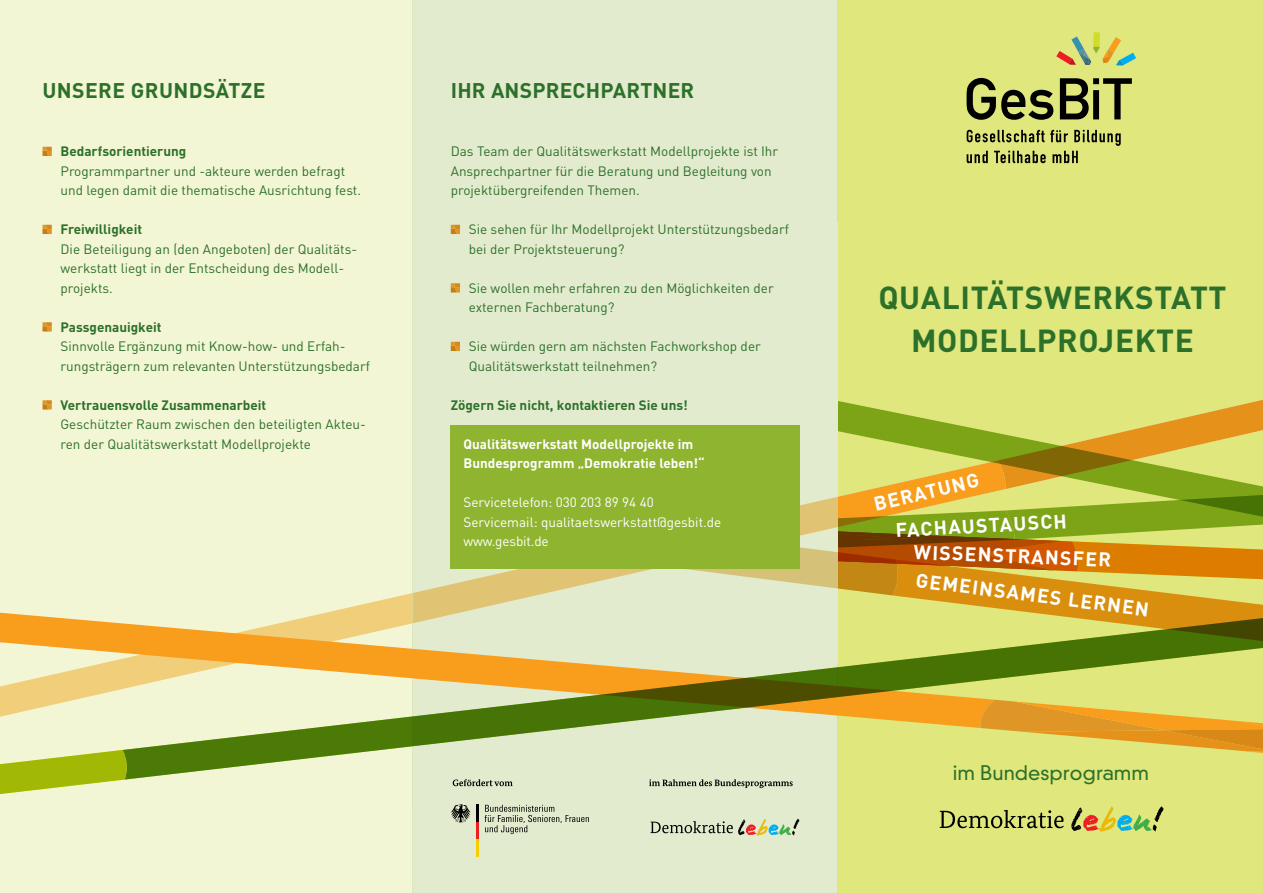
<style>
.page{position:relative;width:1263px;height:893px;background:#fff}
.page>*{position:absolute;margin:0;border:0;box-sizing:border-box;transform-origin:0 0}
.t1{font:700 31.5px/43.5px "DIN";letter-spacing:.02em;color:#2c702a;text-align:center}
.t2{font:700 21px "DIN";letter-spacing:.01em;color:#2c702a}
.t3{font:700 19.5px "DIN";color:#fff}
.t4{font:300 19.5px "DIN Neuzeit Grotesk";color:#2c702a}
.t5{font:13.5px/19.5px "DIN";color:#2c702a}
.t6{font:700 13.5px "DIN";color:#2c702a}
.t7{font:13.5px/19.5px "DIN";color:#fff}
.t8{font:700 13.5px/19.5px "DIN";color:#fff}
</style>
<div class="page">
<div style="left:838px;top:0;width:425px;height:893px;background:#dfe77d"></div>
<svg style="left:838px;top:400px;width:425px;height:204px"></svg>
<svg style="left:838px;top:460px;width:168px;height:144px"></svg>
<div style="left:0;top:0;width:412px;height:893px;background:#f3f6d4"></div>
<div style="left:412px;top:0;width:426px;height:893px;background:#e3ebce"></div>
<svg style="left:43px;top:147px;width:9px;height:9px"></svg>
<svg style="left:43px;top:225px;width:9px;height:9px"></svg>
<svg style="left:43px;top:322px;width:9px;height:10px"></svg>
<svg style="left:43px;top:400px;width:9px;height:10px"></svg>
<div style="left:451px;top:425px;width:349px;height:144px;background:#8fb430"></div>
<svg style="left:451px;top:225px;width:9px;height:9px"></svg>
<svg style="left:451px;top:283px;width:9px;height:10px"></svg>
<svg style="left:451px;top:342px;width:9px;height:9px"></svg>
<svg style="left:1056px;top:32px;width:80px;height:33px"></svg>
<svg style="left:966px;top:78px;width:87px;height:42px"></svg>
<svg style="left:1060px;top:78px;width:72px;height:41px"></svg>
<svg style="left:967px;top:130px;width:154px;height:33px"></svg>
<svg style="left:0;top:597px;width:995px;height:120px"></svg>
<svg style="left:123px;top:604px;width:1140px;height:175px"></svg>
<svg style="left:0;top:750px;width:128px;height:44px"></svg>
<hr style="left:476px;top:805px;width:3px;height:17px;background:#000">
<hr style="left:476px;top:822px;width:3px;height:17px;background:#ed1d24">
<hr style="left:476px;top:839px;width:3px;height:17px;background:#f5ce00">
<svg style="left:451px;top:804px;width:20px;height:19px"></svg>
<svg style="left:484px;top:805px;width:105px;height:29px"></svg>
<svg style="left:650px;top:819px;width:149px;height:17px"></svg>
<svg style="left:453px;top:779px;width:60px;height:7px"></svg>
<svg style="left:649px;top:779px;width:144px;height:9px"></svg>
<svg style="left:940px;top:810px;width:123px;height:18px"></svg>
<svg style="left:1071px;top:806px;width:93px;height:26px"></svg>
<h2 class="t2" style="left:43px;top:76px;width:224px">UNSERE GRUNDSÄTZE</h2>
<p class="t6" style="left:61px;top:142px;width:127px">Bedarfsorientierung</p>
<p class="t5" style="left:61px;top:161px;width:302px">Programmpartner und -akteure werden befragt und legen damit die thematische Ausrichtung fest.</p>
<p class="t6" style="left:61px;top:220px;width:83px">Freiwilligkeit</p>
<p class="t5" style="left:61px;top:239px;width:298px">Die Beteiligung an (den Angeboten) der Qualitäts&shy;werkstatt liegt in der Entscheidung des Modell&shy;projekts.</p>
<p class="t6" style="left:61px;top:318px;width:103px">Passgenauigkeit</p>
<p class="t5" style="left:61px;top:336px;width:311px">Sinnvolle Ergänzung mit Know-how- und Erfah&shy;rungsträgern zum relevanten Unterstützungsbedarf</p>
<p class="t6" style="left:61px;top:396px;width:207px">Vertrauensvolle Zusammenarbeit</p>
<p class="t5" style="left:61px;top:414px;width:307px">Geschützter Raum zwischen den beteiligten Akteu&shy;ren der Qualitätswerkstatt Modellprojekte</p>
<h2 class="t2" style="left:451px;top:76px;width:245px">IHR ANSPRECHPARTNER</h2>
<p class="t5" style="left:451px;top:141px;width:329px">Das Team der Qualitätswerkstatt Modellprojekte ist Ihr<br>Ansprechpartner für die Beratung und Begleitung von projektübergreifenden Themen.</p>
<p class="t5" style="left:469px;top:219px;width:322px">Sie sehen für Ihr Modellprojekt Unterstützungsbedarf bei der Projektsteuerung?</p>
<p class="t5" style="left:469px;top:278px;width:306px">Sie wollen mehr erfahren zu den Möglichkeiten der externen Fachberatung?</p>
<p class="t5" style="left:469px;top:336px;width:294px">Sie würden gern am nächsten Fachworkshop der<br>Qualitätswerkstatt teilnehmen?</p>
<p class="t6" style="left:451px;top:396px;width:239px">Zögern Sie nicht, kontaktieren Sie uns!</p>
<p class="t8" style="left:463px;top:433px;width:243px">Qualitätswerkstatt Modellprojekte im<br>Bundesprogramm „Demokratie leben!“</p>
<p class="t7" style="left:463px;top:492px;width:259px">Servicetelefon: 030 203 89 94 40<br>Servicemail: qualitaetswerkstatt@gesbit.de www.gesbit.de</p>
<h1 class="t1" style="left:878px;top:274px;width:350px">QUALITÄTSWERKSTATT<br>MODELLPROJEKTE</h1>
<h3 class="t3" style="left:871px;top:492px;width:109px;rotate:-14deg">BERATUNG</h3>
<h3 class="t3" style="left:895px;top:517px;width:173px;rotate:-3deg">FACHAUSTAUSCH</h3>
<h3 class="t3" style="left:914px;top:540px;width:199px;rotate:2deg">WISSENSTRANSFER</h3>
<h3 class="t3" style="left:917px;top:568px;width:236px;rotate:7deg">GEMEINSAMES LERNEN</h3>
<h3 class="t4" style="left:953px;top:761px;width:198px">im Bundesprogramm</h3>
</div>
